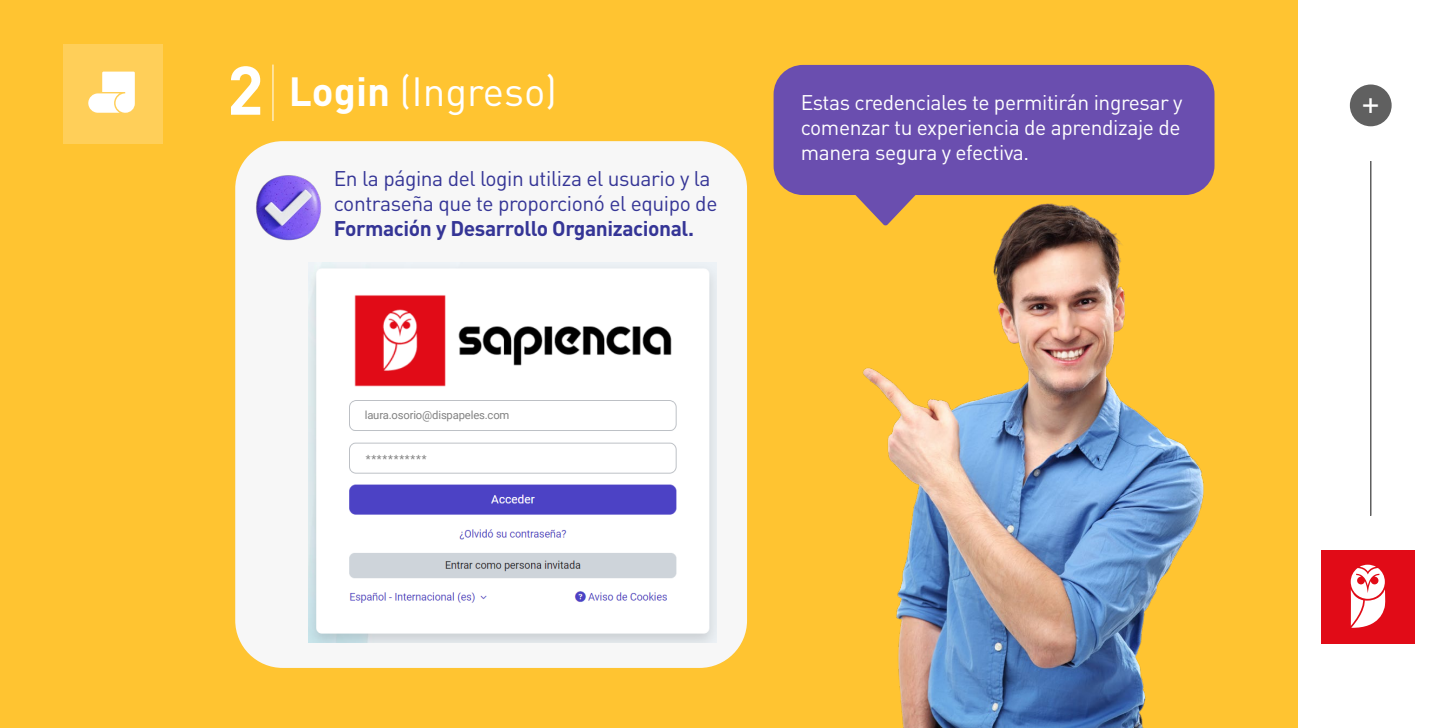
<style>
.page{position:relative;width:1440px;height:728px;background:#fff}
.page>*{position:absolute;margin:0;border:0;box-sizing:border-box;transform-origin:0 0}
.t1{font:40.2px "DIN";color:#fff}
.t2{font:35.17px "DIN";color:#fff}
.t3{font:21px/25.2px "DIN";letter-spacing:-.02em;color:#fff;text-align:justify}
.t4{font:21px/25.2px "DIN";letter-spacing:-.02em;color:#353596}
.t5{font:700 21px "DIN";letter-spacing:-.02em;color:#353596}
.t6{font:11.25px "Roboto";letter-spacing:-.015em;color:#828282}
.s1{font-weight:700;font-size:67.57px}
.s2{font-weight:700}
</style>
<div class="page">
<div style="left:1321px;top:549px;width:94px;height:94px;background:#e10b17"></div>
<svg style="left:1351px;top:564px;width:35px;height:64px"></svg>
<div style="left:1350px;top:84px;width:42px;height:42px;background:#606060;border-radius:50%"></div>
<hr style="left:1370px;top:161px;width:1px;height:354px;background:#606060">
<div style="left:0;top:0;width:1298px;height:728px;background:#ffc431"></div>
<div style="left:235px;top:141px;width:512px;height:526px;background:#f7f7f7;border-radius:47px"></div>
<hr style="left:273px;top:65px;width:1px;height:56px;background:#fff">
<img style="left:256px;top:175px;width:65px;height:66px">
<svg style="left:63px;top:44px;width:99px;height:100px;background:#ffd671"></svg>
<img style="left:309px;top:262px;width:407px;height:380px">
<img style="left:735px;top:170px;width:469px;height:558px">
<div style="left:774px;top:65px;width:441px;height:130px;background:#6a4eaf;border-radius:29px"></div>
<svg style="left:854px;top:195px;width:63px;height:30px"></svg>
<div style="left:360px;top:408px;width:179px;height:18px;background:#fff"></div>
<div style="left:359px;top:445px;width:179px;height:18px;background:#fff"></div>
<h1 class="t1" style="left:227px;top:66px;width:332px"><span class="s1">2</span> <span class="s2">Login</span> (Ingreso)</h1>
<p class="t4" style="left:334px;top:165px;width:385px">En la página del login utiliza el usuario y la contraseña que te proporcionó el equipo de</p>
<p class="t5" style="left:334px;top:215px;width:362px">Formación y Desarrollo Organizacional.</p>
<p class="t6" style="left:365px;top:407px;width:146px">laura.osorio@dispapeles.com</p>
<p class="t6" style="left:366px;top:451px;width:62px">***********</p>
<p class="t3" style="left:801px;top:89px;width:383px">Estas credenciales te permitirán ingresar y comenzar tu experiencia de aprendizaje de manera segura y efectiva.</p>
<h2 class="t2" style="left:1362px;top:81px;width:20px">+</h2>
</div>
